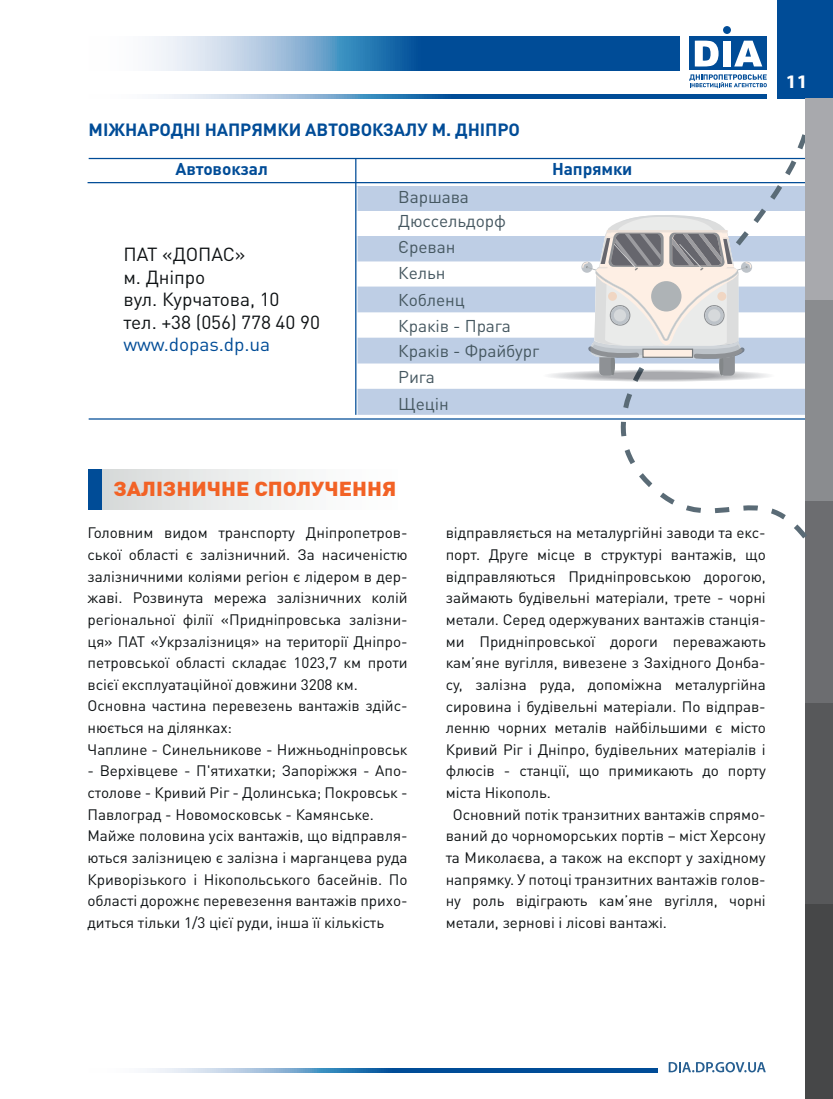
<style>
.page{position:relative;width:833px;height:1099px;background:#fff}
.page>*{position:absolute;margin:0;border:0;box-sizing:border-box;transform-origin:0 0}
.t1{font:900 20px "DIN Pro";color:#f26225;scale:1.1 1}
.t2{font:700 19.25px "Myriad Pro";color:#fff}
.t3{font:18.75px/22.5px "DIN Pro";letter-spacing:-.005em;color:#0e1214}
.t4{font:700 17.5px "DIN Pro";letter-spacing:-.005em;color:#004c97}
.t5{font:16.88px/25.8px "DIN Pro";letter-spacing:-.005em;color:#455760}
.t6{font:700 16.88px "DIN Pro";letter-spacing:-.005em;color:#004c97}
.t7{font:15px/21.6px "DIN Pro";letter-spacing:-.005em;color:#0e1214}
.s1{color:#004c97}
</style>
<div class="page">
<div style="left:805px;top:703px;width:28px;height:201px;background:#57585a"></div>
<div style="left:805px;top:904px;width:28px;height:194px;background:#464748"></div>
<svg style="left:147px;top:1068px;width:510px;height:4px;background:#427db4"></svg>
<svg style="left:158px;top:95px;width:608px;height:3px;background:#427db4"></svg>
<svg style="left:152px;top:36px;width:527px;height:34px;background:#4580b5"></svg>
<svg style="left:689px;top:74px;width:77px;height:14px"></svg>
<div style="left:689px;top:36px;width:77px;height:34px;background:#004c97"></div>
<div style="left:723px;top:41px;width:8px;height:25px;background:#fff"></div>
<div style="left:723px;top:26px;width:8px;height:8px;background:#004c97;border-radius:50%"></div>
<svg style="left:734px;top:41px;width:28px;height:25px"></svg>
<svg style="left:695px;top:40px;width:23px;height:27px"></svg>
<div style="left:777px;top:0;width:56px;height:99px;background:#004c97"></div>
<svg style="left:668px;top:1062px;width:98px;height:10px"></svg>
<div style="left:89px;top:469px;width:331px;height:41px;background:linear-gradient(to right,#d7dad9,#fff)"></div>
<div style="left:89px;top:469px;width:13px;height:41px;background:#004c97"></div>
<hr style="left:89px;top:158px;width:744px;height:1px;background:#004c97">
<hr style="left:89px;top:418px;width:744px;height:1px;background:#004c97">
<div style="left:357px;top:236px;width:475px;height:25px;background:#becee5"></div>
<div style="left:357px;top:186px;width:475px;height:25px;background:#becee5"></div>
<div style="left:357px;top:286px;width:475px;height:26px;background:#becee5"></div>
<div style="left:357px;top:338px;width:475px;height:26px;background:#becee5"></div>
<div style="left:357px;top:389px;width:475px;height:26px;background:#becee5"></div>
<hr style="left:355px;top:158px;width:1px;height:257px;background:#004c97">
<hr style="left:88px;top:182px;width:744px;height:1px;background:#004c97">
<div style="left:805px;top:300px;width:28px;height:201px;background:#8a8c8f"></div>
<div style="left:805px;top:501px;width:28px;height:202px;background:#6c6d70"></div>
<svg style="left:528px;top:134px;width:279px;height:405px"></svg>
<svg style="left:561px;top:370px;width:196px;height:11px"></svg>
<div style="left:561px;top:371px;width:195px;height:9px;background:#e1e2e4;border-radius:50%"></div>
<div style="left:563px;top:371px;width:191px;height:9px;background:#d8d9db;border-radius:50%"></div>
<div style="left:564px;top:371px;width:190px;height:9px;background:#dedfe1;border-radius:50%"></div>
<div style="left:567px;top:371px;width:184px;height:9px;background:#dadbdd;border-radius:50%"></div>
<div style="left:570px;top:371px;width:178px;height:9px;background:#d6d7d9;border-radius:50%"></div>
<div style="left:573px;top:371px;width:171px;height:9px;background:#d2d3d5;border-radius:50%"></div>
<div style="left:576px;top:371px;width:166px;height:9px;background:#cecfd1;border-radius:50%"></div>
<div style="left:579px;top:371px;width:159px;height:9px;background:#cacbcd;border-radius:50%"></div>
<div style="left:580px;top:371px;width:157px;height:9px;background:#c2c3c5;border-radius:50%"></div>
<div style="left:580px;top:372px;width:157px;height:8px;background:#bebfc2;border-radius:50%"></div>
<div style="left:582px;top:372px;width:154px;height:7px;background:#c7c8ca;border-radius:50%"></div>
<div style="left:586px;top:372px;width:145px;height:7px;background:#c0c1c4;border-radius:50%"></div>
<div style="left:589px;top:372px;width:139px;height:7px;background:#b5b6ba;border-radius:50%"></div>
<div style="left:598px;top:372px;width:121px;height:7px;background:#a9aaae;border-radius:50%"></div>
<div style="left:741px;top:261px;width:11px;height:12px;background:#c7cacd;border-radius:50%"></div>
<div style="left:599px;top:342px;width:15px;height:34px;background:#8e9195;border-radius:4px"></div>
<svg style="left:611px;top:353px;width:4px;height:23px"></svg>
<div style="left:720px;top:342px;width:15px;height:34px;background:#8e9195;border-radius:4px"></div>
<svg style="left:719px;top:353px;width:4px;height:23px"></svg>
<svg style="left:582px;top:211px;width:169px;height:149px"></svg>
<div style="left:805px;top:99px;width:28px;height:201px;background:#a8a9ad"></div>
<p class="t4" style="left:89px;top:118px;width:433px">МІЖНАРОДНІ НАПРЯМКИ АВТОВОКЗАЛУ М. ДНІПРО</p>
<p class="t6" style="left:175px;top:157px;width:94px">Автовокзал</p>
<p class="t6" style="left:552px;top:157px;width:82px">Напрямки</p>
<p class="t3" style="left:123px;top:242px;width:198px">ПАТ «ДОПАС»<br>м. Дніпро<br>вул. Курчатова, 10<br>тел. +38 (056) 778 40 90 <span class="s1">www.dopas.dp.ua</span></p>
<p class="t5" style="left:398px;top:183px;width:109px">Варшава<br>Дюссельдорф<br>Єреван<br>Кельн<br>Кобленц</p>
<p class="t5" style="left:398px;top:312px;width:143px;line-height:26.2px">Краків - Прага<br>Краків - Фрайбург<br>Рига<br>Щецін</p>
<p class="t2" style="left:786px;top:69px;width:23px">11</p>
<p class="t1" style="left:114px;top:475px;width:258px">ЗАЛІЗНИЧНЕ СПОЛУЧЕННЯ</p>
<p class="t7" style="left:88px;top:521px;width:321px">Головним видом транспорту Дніпропетров&shy;ської області є залізничний. За насиченістю залізничними коліями регіон є лідером в дер&shy;жаві. Розвинута мережа залізничних колій регіональної філії «Придніпровська залізни&shy;ця» ПАТ «Укрзалізниця» на території Дніпро&shy;петровської області складає 1023,7 км проти всієї експлуатаційної довжини 3208 км.<br>Основна частина перевезень вантажів здійс&shy;нюється на ділянках:<br>Чаплине - Синельникове - Нижньодніпровськ</p>
<p class="t7" style="left:88px;top:759px;width:321px">- Верхівцеве - П'ятихатки; Запоріжжя - Апо&shy;столове - Кривий Ріг - Долинська; Покровськ - Павлоград - Новомосковськ - Камянське.<br>Майже половина усіх вантажів, що відправля&shy;ються залізницею є залізна і марганцева руда Криворізького і Нікопольського басейнів. По області дорожнє перевезення вантажів прихо&shy;диться тільки 1/3 цієї руди, інша її кількість</p>
<p class="t7" style="left:446px;top:521px;width:321px">відправляється на металургійні заводи та екс-</p>
<p class="t7" style="left:446px;top:543px;width:321px">порт. Друге місце в структурі вантажів, що</p>
<p class="t7" style="left:446px;top:565px;width:321px">відправляються Придніпровською дорогою,</p>
<p class="t7" style="left:446px;top:586px;width:321px">займають будівельні матеріали, трете - чорні</p>
<p class="t7" style="left:446px;top:608px;width:322px">метали. Серед одержуваних вантажів станція-</p>
<p class="t7" style="left:446px;top:629px;width:321px">ми Придніпровської дороги переважають</p>
<p class="t7" style="left:446px;top:651px;width:321px">кам’яне вугілля, вивезене з Західного Донба-</p>
<p class="t7" style="left:446px;top:673px;width:321px">су, залізна руда, допоміжна металургійна</p>
<p class="t7" style="left:446px;top:694px;width:321px">сировина і будівельні матеріали. По відправ-</p>
<p class="t7" style="left:446px;top:716px;width:321px">ленню чорних металів найбільшими є місто</p>
<p class="t7" style="left:446px;top:738px;width:321px">Кривий Ріг і Дніпро, будівельних матеріалів і</p>
<p class="t7" style="left:446px;top:759px;width:321px">флюсів - станції, що примикають до порту</p>
<p class="t7" style="left:446px;top:781px;width:107px">міста Нікополь.</p>
<p class="t7" style="left:453px;top:803px;width:314px">Основний потік транзитних вантажів спрямо-</p>
<p class="t7" style="left:446px;top:824px;width:321px">ваний до чорноморських портів – міст Херсону</p>
<p class="t7" style="left:446px;top:846px;width:321px">та Миколаєва, а також на експорт у західному</p>
<p class="t7" style="left:446px;top:867px;width:321px">напрямку. У потоці транзитних вантажів голов-</p>
<p class="t7" style="left:446px;top:889px;width:321px">ну роль відіграють кам’яне вугілля, чорні</p>
<p class="t7" style="left:446px;top:911px;width:223px">метали, зернові і лісові вантажі.</p>
</div>
